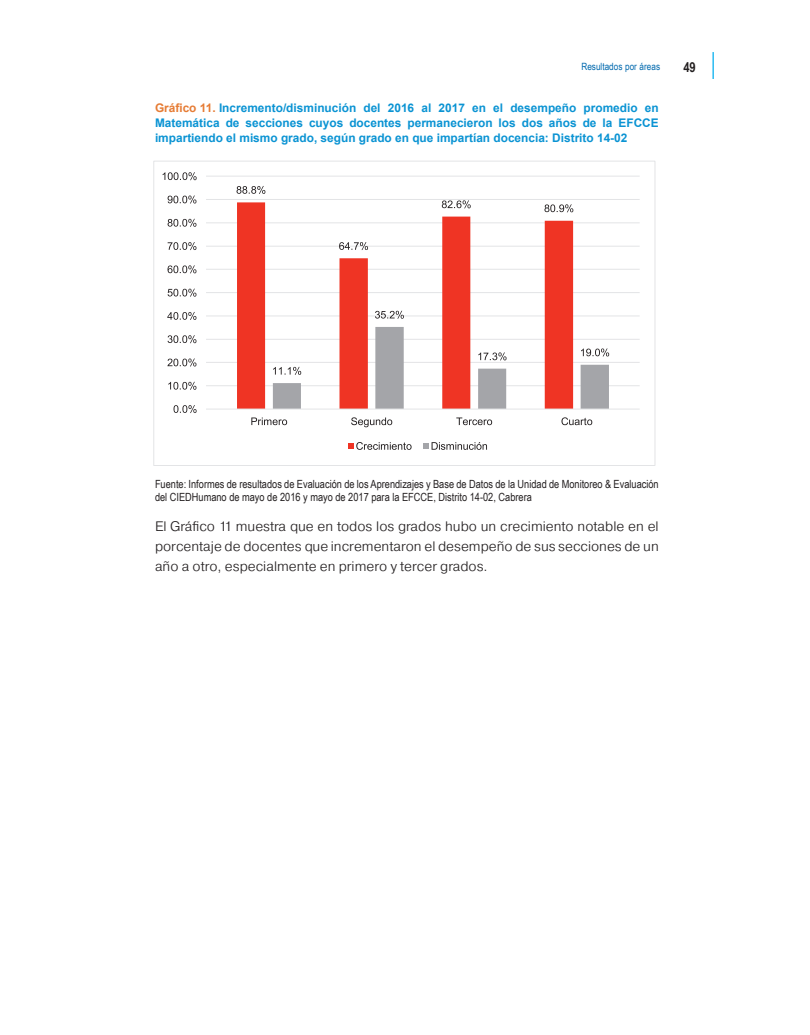
<style>
.page{position:relative;width:810px;height:1035px;background:#fff}
.page>*{position:absolute;margin:0;border:0;box-sizing:border-box;transform-origin:0 0}
.Regular{font:300 13.75px/20px "Pragmatica";color:#231f20;text-align:justify}
.t1{font:700 13.75px "Arial Narrow";color:#231f20}
.t2{font:700 11.88px/15px "Arial";color:#0a93d3;text-align:justify}
.Fuente{font:11.25px/13.1px "Arial Narrow";color:#231f20}
.t3{font:10px "Arial Narrow";color:#0069ae}
.s1{color:#e67c35}
</style>
<div class="page">
<svg style="left:713px;top:52px;width:1px;height:27px"></svg>
<hr style="left:206px;top:385px;width:434px;height:1px;background:#e3e4e6">
<hr style="left:206px;top:362px;width:434px;height:1px;background:#e3e4e6">
<hr style="left:206px;top:339px;width:434px;height:1px;background:#e3e4e6">
<hr style="left:206px;top:316px;width:434px;height:1px;background:#e3e4e6">
<hr style="left:206px;top:292px;width:434px;height:1px;background:#e3e4e6">
<hr style="left:206px;top:269px;width:434px;height:1px;background:#e3e4e6">
<hr style="left:206px;top:246px;width:434px;height:1px;background:#e3e4e6">
<hr style="left:206px;top:222px;width:434px;height:1px;background:#e3e4e6">
<hr style="left:206px;top:199px;width:434px;height:1px;background:#e3e4e6">
<hr style="left:206px;top:176px;width:434px;height:1px;background:#e3e4e6">
<svg style="left:237px;top:202px;width:336px;height:207px"></svg>
<hr style="left:206px;top:409px;width:434px;height:1px;background:#e3e4e6">
<svg style="left:237px;top:186px;width:28px;height:8px"></svg>
<svg style="left:339px;top:242px;width:29px;height:8px"></svg>
<svg style="left:442px;top:200px;width:29px;height:8px"></svg>
<svg style="left:544px;top:204px;width:29px;height:8px"></svg>
<svg style="left:375px;top:311px;width:29px;height:8px"></svg>
<svg style="left:273px;top:327px;width:336px;height:82px"></svg>
<svg style="left:174px;top:405px;width:23px;height:8px"></svg>
<svg style="left:168px;top:382px;width:28px;height:8px"></svg>
<svg style="left:167px;top:359px;width:29px;height:7px"></svg>
<svg style="left:168px;top:335px;width:28px;height:8px"></svg>
<svg style="left:167px;top:312px;width:29px;height:8px"></svg>
<svg style="left:168px;top:289px;width:28px;height:8px"></svg>
<svg style="left:168px;top:265px;width:28px;height:8px"></svg>
<svg style="left:168px;top:242px;width:28px;height:8px"></svg>
<svg style="left:168px;top:219px;width:28px;height:8px"></svg>
<svg style="left:168px;top:196px;width:28px;height:8px"></svg>
<svg style="left:163px;top:172px;width:34px;height:8px"></svg>
<svg style="left:251px;top:417px;width:341px;height:10px"></svg>
<svg style="left:348px;top:442px;width:64px;height:8px"></svg>
<svg style="left:423px;top:442px;width:64px;height:8px"></svg>
<div style="left:153px;top:161px;width:502px;height:305px;border:1px solid #e3e4e6"></div>
<p class="t3" style="left:581px;top:60px;width:80px">Resultados por áreas</p>
<p class="t1" style="left:683px;top:57px;width:14px">49</p>
<p class="t2" style="left:155px;top:101px;width:505px"><span class="s1">Gráfico 11.</span> Incremento/disminución del 2016 al 2017 en el desempeño promedio en Matemática de secciones cuyos docentes permanecieron los dos años de la EFCCE impartiendo el mismo grado, según grado en que impartían docencia: Distrito 14-02</p>
<p class="Fuente" style="left:155px;top:477px;width:505px">Fuente: Informes de resultados de Evaluación de los Aprendizajes y Base de Datos de la Unidad de Monitoreo &amp; Evaluación del CIEDHumano de mayo de 2016 y mayo de 2017 para la EFCCE, Distrito 14-02, Cabrera</p>
<p class="Regular" style="left:155px;top:516px;width:505px">El Gráfico 11 muestra que en todos los grados hubo un crecimiento notable en el porcentaje de docentes que incrementaron el desempeño de sus secciones de un año a otro, especialmente en primero y tercer grados.</p>
</div>
